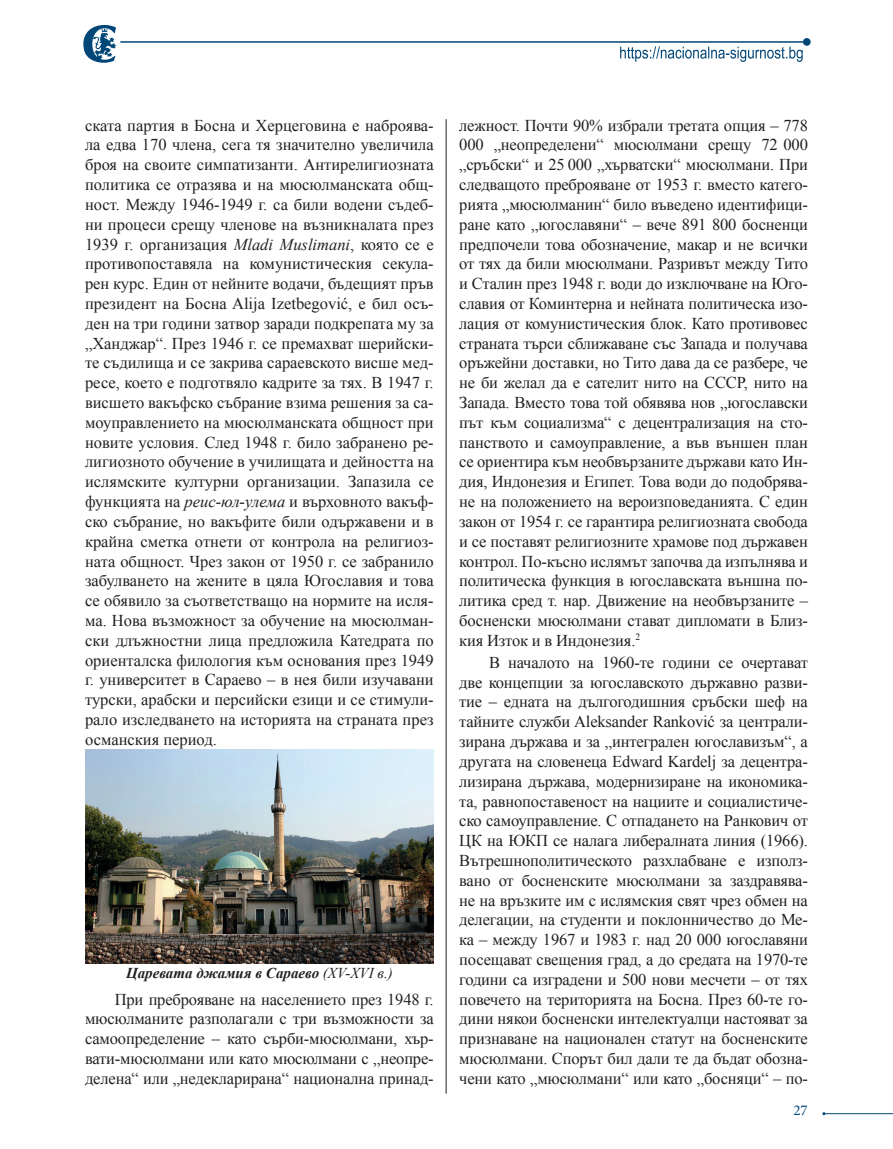
<style>
.page{position:relative;width:893px;height:1149px;background:#fff}
.page>*{position:absolute;margin:0;border:0;box-sizing:border-box;transform-origin:0 0}
.ОСНОВЕН{font:16.5px/19.8px "Times New Roman";letter-spacing:-.01em;color:#231f20;text-align:justify}
.Abstract_BG{font:italic 700 15px "Times New Roman";color:#231f20}
.t1{font:15px "Minion Pro";color:#004778}
.s1{font-style:italic}
.s2{font-weight:400}
</style>
<div class="page">
<svg style="left:83px;top:25px;width:33px;height:38px"></svg>
<svg style="left:620px;top:46px;width:183px;height:16px"></svg>
<div style="left:803px;top:38px;width:8px;height:8px;background:#004677;border-radius:50%"></div>
<hr style="left:120px;top:41px;width:683px;height:2px;background:#004677">
<hr style="left:824px;top:1112px;width:69px;height:1px;background:#004778">
<hr style="left:446px;top:119px;width:1px;height:974px;background:#231f20">
<img style="left:85px;top:749px;width:349px;height:214px">
<p class="ОСНОВЕН" style="left:85px;top:115px;width:350px">ската партия в Босна и Херцеговина е наброява&shy;ла едва 170 члена, сега тя значително увеличила броя на своите симпатизанти. Антирелигиозната политика се отразява и на мюсюлманската общ&shy;ност. Между 1946-1949 г. са били водени съдеб&shy;ни процеси срещу членове на възникналата през 1939 г. организация <span class="s1">Mladi Muslimani</span>, която се е противопоставяла на комунистическия секула&shy;рен курс. Един от нейните водачи, бъдещият пръв президент на Босна Alija Izetbegović, е бил осъ&shy;ден на три години затвор заради подкрепата му за „Ханджар“. През 1946 г. се премахват шерийски&shy;те съдилища и се закрива сараевското висше мед&shy;ресе, което е подготвяло кадрите за тях. В 1947 г. висшето вакъфско събрание взима решения за са&shy;моуправлението на мюсюлманската общност при новите условия. След 1948 г. било забранено ре&shy;лигиозното обучение в училищата и дейността на ислямските културни организации. Запазила се функцията на <span class="s1">реис-юл-улема</span> и върховното вакъф&shy;ско събрание, но вакъфите били одържавени и в крайна сметка отнети от контрола на религиоз&shy;ната общност. Чрез закон от 1950 г. се забранило забулването на жените в цяла Югославия и това се обявило за съответстващо на нормите на исля&shy;ма. Нова възможност за обучение на мюсюлман&shy;ски длъжностни лица предложила Катедрата по ориенталска филология към основания през 1949 г. университет в Сараево – в нея били изучавани турски, арабски и персийски езици и се стимули&shy;рало изследването на историята на страната през османския период.</p>
<p class="Abstract_BG" style="left:126px;top:961px;width:268px">Царевата джамия в Сараево <span class="s2">(ХV-ХVІ в.)</span></p>
<p class="ОСНОВЕН" style="left:85px;top:988px;width:350px;text-indent:30px">При преброяване на населението през 1948 г. мюсюлманите разполагали с три възможности за самоопределение – като сърби-мюсюлмани, хър&shy;вати-мюсюлмани или като мюсюлмани с „неопре&shy;делена“ или „недекларирана“ национална принад-</p>
<p class="ОСНОВЕН" style="left:459px;top:115px;width:350px">лежност. Почти 90% избрали третата опция – 778<br>000 „неопределени“ мюсюлмани срещу 72 000 „сръбски“ и 25 000 „хърватски“ мюсюлмани. При следващото преброяване от 1953 г. вместо катего&shy;рията „мюсюлманин“ било въведено идентифици&shy;ране като „югославяни“ – вече 891 800 босненци предпочели това обозначение, макар и не всички от тях да били мюсюлмани. Разривът между Тито и Сталин през 1948 г. води до изключване на Юго&shy;славия от Коминтерна и нейната политическа изо&shy;лация от комунистическия блок. Като противовес страната търси сближаване със Запада и получава оръжейни доставки, но Тито дава да се разбере, че не би желал да е сателит нито на СССР, нито на Запада. Вместо това той обявява нов „югославски път към социализма“ с децентрализация на сто&shy;панството и самоуправление, а във външен план се ориентира към необвързаните държави като Ин&shy;дия, Индонезия и Египет. Това води до подобрява&shy;не на положението на вероизповеданията. С един закон от 1954 г. се гарантира религиозната свобода и се поставят религиозните храмове под държавен контрол. По-късно ислямът започва да изпълнява и политическа функция в югославската външна по&shy;литика сред т. нар. Движение на необвързаните – босненски мюсюлмани стават дипломати в Близ&shy;кия Изток и в Индонезия.<sup>2</sup></p>
<p class="ОСНОВЕН" style="left:459px;top:652px;width:350px;text-indent:30px">В началото на 1960-те години се очертават две концепции за югославското държавно разви&shy;тие – едната на дългогодишния сръбски шеф на тайните служби Aleksander Ranković за централи&shy;зирана държава и за „интегрален югославизъм“, а другата на словенеца Edward Kardelj за децентра&shy;лизирана държава, модернизиране на икономика&shy;та, равнопоставеност на нациите и социалистиче&shy;ско самоуправление. С отпадането на Ранкович от ЦК на ЮКП се налага либералната линия (1966).<br>Вътрешнополитическото разхлабване е използ&shy;вано от босненските мюсюлмани за заздравява&shy;не на връзките им с ислямския свят чрез обмен на делегации, на студенти и поклонничество до Ме&shy;ка – между 1967 и 1983 г. над 20 000 югославяни посещават свещения град, а до средата на 1970-те години са изградени и 500 нови месчети – от тях повечето на територията на Босна. През 60-те го&shy;дини някои босненски интелектуалци настояват за признаване на национален статут на босненските мюсюлмани. Спорът бил дали те да бъдат обозна&shy;чени като „мюсюлмани“ или като „босняци“ – по-</p>
<p class="t1" style="left:793px;top:1099px;width:16px">27</p>
</div>
